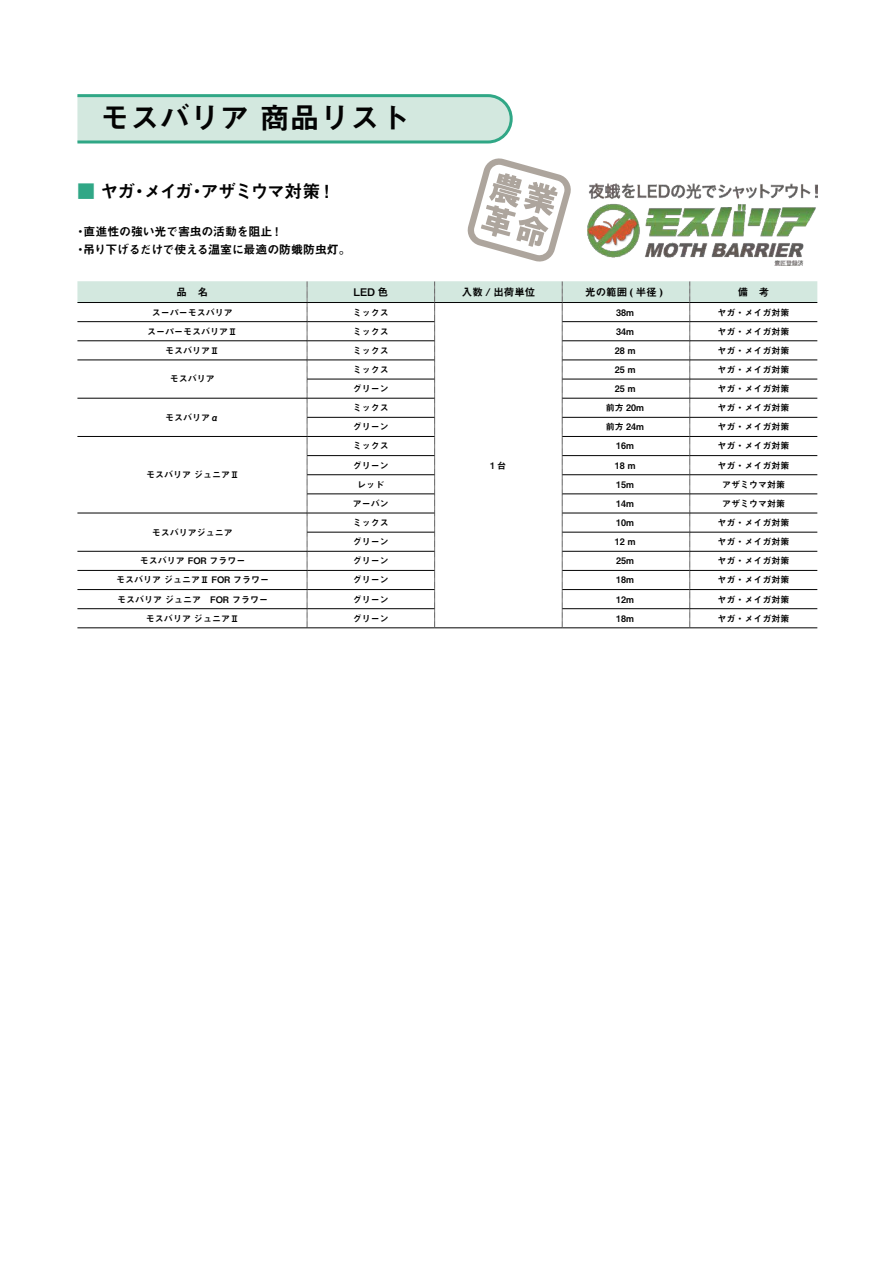
<style>
.page{position:relative;width:893px;height:1263px;background:#fff}
.page>*{position:absolute;margin:0;border:0;box-sizing:border-box;transform-origin:0 0}
.t1{font:30px "Midashi Go Pr 6 N MB31";color:#030303}
.t2{font:18px "Midashi Go Pr 6 N MB31";letter-spacing:-.07em;color:#030303}
.t3{font:12px/18px "Midashi Go Pr 6 N MB31";letter-spacing:-.02em;color:#030303}
.t4{font:10.5px "Midashi Go Pr 6 N MB31";color:#030303}
.t5{font:9px "Midashi Go Pr 6 N MB31";color:#030303}
.s1{color:#30a786}
</style>
<div class="page">
<img style="left:587px;top:184px;width:231px;height:81px">
<svg style="left:468px;top:158px;width:103px;height:104px"></svg>
<svg style="left:77px;top:94px;width:436px;height:50px;background:#c0e0d4"></svg>
<svg style="left:77px;top:281px;width:740px;height:347px"></svg>
<h1 class="t1" style="left:100px;top:94px;width:311px">モスバリア 商品リスト</h1>
<h2 class="t2" style="left:77px;top:177px;width:260px"><span class="s1">■</span> ヤガ・メイガ・アザミウマ対策！</h2>
<h3 class="t3" style="left:74px;top:222px;width:278px">・直進性の強い光で害虫の活動を阻止！<br>・吊り下げるだけで使える温室に最適の防蛾防虫灯。</h3>
<p class="t4" style="left:176px;top:283px;width:33px">品　名</p>
<p class="t4" style="left:353px;top:283px;width:36px">LED 色</p>
<p class="t4" style="left:462px;top:283px;width:75px">入数 / 出荷単位</p>
<p class="t4" style="left:585px;top:283px;width:79px">光の範囲 ( 半径 )</p>
<p class="t4" style="left:738px;top:283px;width:33px">備　考</p>
<p class="t5" style="left:152px;top:305px;width:82px">スーパーモスバリア</p>
<p class="t5" style="left:353px;top:305px;width:37px">ミックス</p>
<p class="t5" style="left:616px;top:305px;width:19px">38m</p>
<p class="t5" style="left:718px;top:305px;width:73px">ヤガ・メイガ対策</p>
<p class="t5" style="left:147px;top:324px;width:92px">スーパーモスバリアⅡ</p>
<p class="t5" style="left:353px;top:324px;width:38px">ミックス</p>
<p class="t5" style="left:616px;top:324px;width:19px">34m</p>
<p class="t5" style="left:718px;top:324px;width:73px">ヤガ・メイガ対策</p>
<p class="t5" style="left:165px;top:343px;width:56px">モスバリアⅡ</p>
<p class="t5" style="left:353px;top:343px;width:38px">ミックス</p>
<p class="t5" style="left:615px;top:343px;width:23px">28 ｍ</p>
<p class="t5" style="left:718px;top:343px;width:73px">ヤガ・メイガ対策</p>
<p class="t5" style="left:170px;top:372px;width:56px">モスバリア　</p>
<p class="t5" style="left:353px;top:362px;width:38px">ミックス</p>
<p class="t5" style="left:615px;top:362px;width:23px">25 ｍ</p>
<p class="t5" style="left:718px;top:362px;width:73px">ヤガ・メイガ対策</p>
<p class="t5" style="left:353px;top:381px;width:37px">グリーン</p>
<p class="t5" style="left:615px;top:381px;width:23px">25 ｍ</p>
<p class="t5" style="left:717px;top:381px;width:73px">ヤガ・メイガ対策</p>
<p class="t5" style="left:165px;top:410px;width:55px">モスバリアα</p>
<p class="t5" style="left:146px;top:468px;width:94px">モスバリア ジュニアⅡ</p>
<p class="t5" style="left:152px;top:525px;width:83px">モスバリアジュニア</p>
<p class="t5" style="left:353px;top:401px;width:37px">ミックス</p>
<p class="t5" style="left:606px;top:401px;width:40px">前方 20m</p>
<p class="t5" style="left:717px;top:401px;width:73px">ヤガ・メイガ対策</p>
<p class="t5" style="left:353px;top:420px;width:37px">グリーン</p>
<p class="t5" style="left:606px;top:420px;width:40px">前方 24m</p>
<p class="t5" style="left:717px;top:420px;width:73px">ヤガ・メイガ対策</p>
<p class="t5" style="left:353px;top:439px;width:37px">ミックス</p>
<p class="t5" style="left:616px;top:439px;width:19px">16m</p>
<p class="t5" style="left:717px;top:439px;width:73px">ヤガ・メイガ対策</p>
<p class="t5" style="left:353px;top:458px;width:37px">グリーン</p>
<p class="t5" style="left:615px;top:458px;width:23px">18 ｍ</p>
<p class="t5" style="left:717px;top:458px;width:73px">ヤガ・メイガ対策</p>
<p class="t5" style="left:357px;top:477px;width:28px">レッド</p>
<p class="t5" style="left:616px;top:477px;width:19px">15m</p>
<p class="t5" style="left:722px;top:477px;width:65px">アザミウマ対策</p>
<p class="t5" style="left:353px;top:496px;width:37px">アーバン</p>
<p class="t5" style="left:616px;top:496px;width:19px">14m</p>
<p class="t5" style="left:722px;top:496px;width:65px">アザミウマ対策</p>
<p class="t5" style="left:490px;top:458px;width:18px">1台</p>
<p class="t5" style="left:353px;top:515px;width:38px">ミックス</p>
<p class="t5" style="left:616px;top:515px;width:19px">10m</p>
<p class="t5" style="left:717px;top:515px;width:74px">ヤガ・メイガ対策</p>
<p class="t5" style="left:353px;top:534px;width:37px">グリーン</p>
<p class="t5" style="left:615px;top:534px;width:23px">12 ｍ</p>
<p class="t5" style="left:717px;top:534px;width:73px">ヤガ・メイガ対策</p>
<p class="t5" style="left:140px;top:554px;width:107px">モスバリア FOR フラワー</p>
<p class="t5" style="left:353px;top:554px;width:37px">グリーン</p>
<p class="t5" style="left:616px;top:554px;width:19px">25m</p>
<p class="t5" style="left:717px;top:554px;width:73px">ヤガ・メイガ対策</p>
<p class="t5" style="left:116px;top:573px;width:155px">モスバリア ジュニアⅡ FOR フラワー</p>
<p class="t5" style="left:353px;top:573px;width:37px">グリーン</p>
<p class="t5" style="left:616px;top:573px;width:19px">18m</p>
<p class="t5" style="left:717px;top:573px;width:73px">ヤガ・メイガ対策</p>
<p class="t5" style="left:117px;top:592px;width:152px">モスバリア ジュニア　FOR フラワー</p>
<p class="t5" style="left:353px;top:592px;width:37px">グリーン</p>
<p class="t5" style="left:616px;top:592px;width:19px">12m</p>
<p class="t5" style="left:717px;top:592px;width:73px">ヤガ・メイガ対策</p>
<p class="t5" style="left:146px;top:611px;width:94px">モスバリア ジュニアⅡ</p>
<p class="t5" style="left:353px;top:611px;width:37px">グリーン</p>
<p class="t5" style="left:616px;top:611px;width:19px">18m</p>
<p class="t5" style="left:717px;top:611px;width:73px">ヤガ・メイガ対策</p>
</div>
